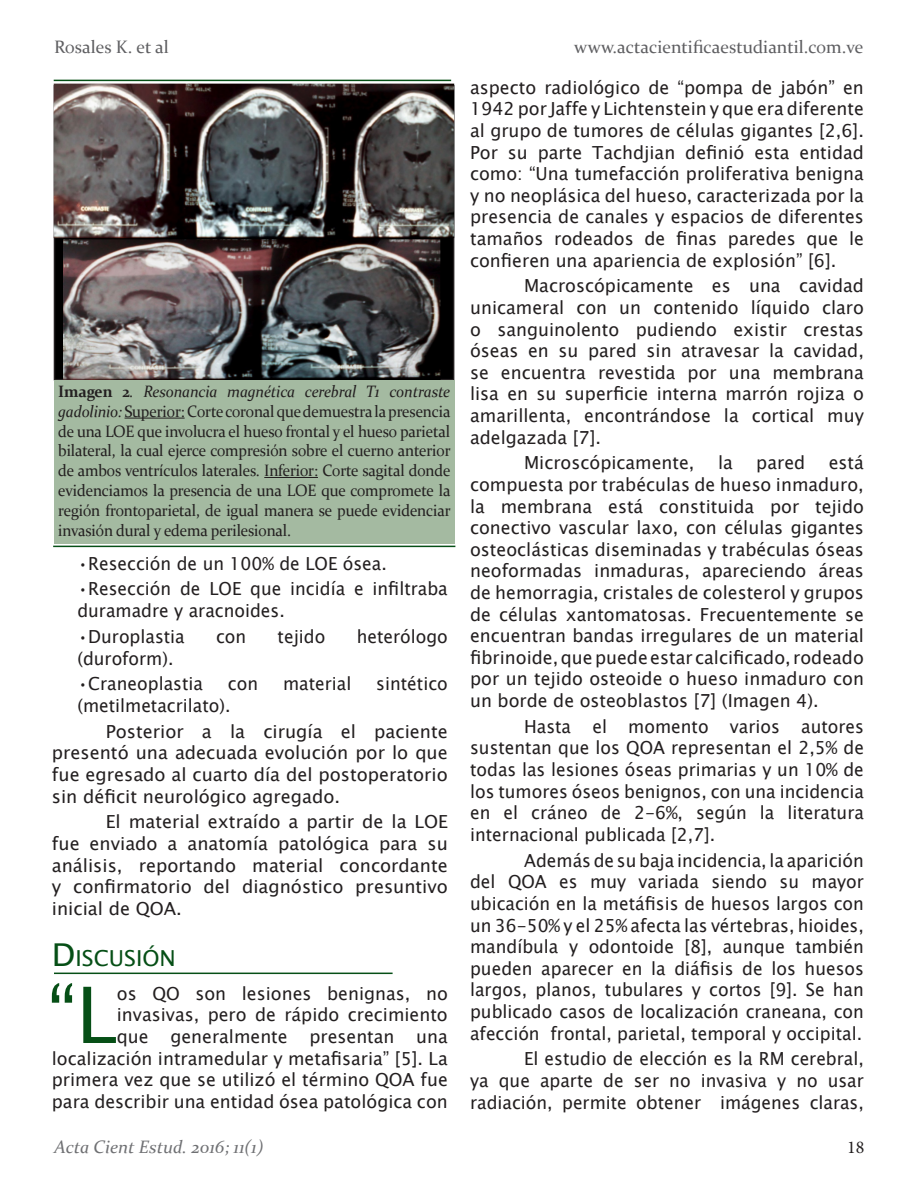
<style>
.page{position:relative;width:918px;height:1188px;background:#fff}
.page>*{position:absolute;margin:0;border:0;box-sizing:border-box;transform-origin:0 0}
.t1{font:77.85px "Lucida Sans Unicode";color:#064f16}
.t2{font:22.05px "Lucida Sans Unicode";color:#064f16}
.t3{font:18px/21.6px "Lucida Sans Unicode";color:#231f20;text-align:justify}
.t4{font:18px/21.6px "Lucida Sans Unicode";color:#231f20;text-align:justify;scale:.96 1}
.t5{font:18px "Constantia";color:#5f5f62}
.t6{font:italic 18px "Constantia";color:#6f7073}
.t7{font:18px "Minion Pro";color:#231f20}
.t8{font:16.5px/19.8px "Constantia";letter-spacing:-.01em;color:#231f20;text-align:justify;scale:.94 1}
.s1{font-weight:700}
.s2{font-style:italic}
.s3{font-size:31.5px}
</style>
<div class="page">
<div style="left:54px;top:86px;width:400px;height:294px;background:#000"></div>
<img style="left:54px;top:84px;width:400px;height:154px">
<hr style="left:54px;top:80px;width:397px;height:1px;background:#064f16">
<hr style="left:53px;top:546px;width:402px;height:1px;background:#064f16">
<img style="left:64px;top:239px;width:376px;height:141px">
<hr style="left:54px;top:973px;width:339px;height:1px;background:#064f16">
<div style="left:54px;top:380px;width:400px;height:164px;background:#a4baa1"></div>
<hr style="left:125px;top:418px;width:60px;height:1px;background:#231f20">
<hr style="left:264px;top:477px;width:54px;height:1px;background:#231f20">
<p class="t5" style="left:54px;top:34px;width:116px">Rosales K. et al</p>
<p class="t8" style="left:58px;top:381px;width:419px"><span class="s1">Imagen 2</span><span class="s2">. Resonancia magnética cerebral T1 contraste gadolinio:</span> Superior: Corte coronal que demuestra la presencia de una LOE que involucra el hueso frontal y el hueso parietal bilateral, la cual ejerce compresión sobre el cuerno anterior de ambos ventrículos laterales. Inferior: Corte sagital donde evidenciamos la presencia de una LOE que compromete la región frontoparietal, de igual manera se puede evidenciar invasión dural y edema perilesional.</p>
<p class="t4" style="left:77px;top:552px;width:324px">•Resección de un 100% de LOE ósea.</p>
<p class="t4" style="left:77px;top:578px;width:387px">•Resección de LOE que incidía e infiltraba duramadre y aracnoides.</p>
<p class="t4" style="left:77px;top:626px;width:113px">•Duroplastia</p>
<p class="t4" style="left:216px;top:626px;width:33px">con</p>
<p class="t4" style="left:278px;top:626px;width:51px">tejido</p>
<p class="t4" style="left:357px;top:626px;width:96px">heterólogo</p>
<p class="t4" style="left:77px;top:647px;width:102px">(duroform).</p>
<p class="t4" style="left:77px;top:673px;width:132px">•Craneoplastia</p>
<p class="t4" style="left:228px;top:673px;width:33px">con</p>
<p class="t4" style="left:283px;top:673px;width:73px">material</p>
<p class="t4" style="left:376px;top:673px;width:76px">sintético</p>
<p class="t4" style="left:77px;top:695px;width:161px">(metilmetacrilato).</p>
<p class="t3" style="left:52px;top:721px;width:397px;text-indent:54px">Posterior a la cirugía el paciente presentó una adecuada evolución por lo que fue egresado al cuarto día del postoperatorio sin déficit neurológico agregado.</p>
<p class="t3" style="left:52px;top:811px;width:398px;text-indent:54px">El material extraído a partir de la LOE fue enviado a anatomía patológica para su análisis, reportando material concordante y confirmatorio del diagnóstico presuntivo inicial de QOA.</p>
<p class="t2" style="left:52px;top:940px;width:126px"><span class="s3">D</span>ISCUSIÓN</p>
<p class="t1" style="left:48px;top:954px;width:71px">“L</p>
<p class="t3" style="left:52px;top:983px;width:398px;text-align:right">os QO son lesiones benignas, no invasivas, pero de rápido crecimiento<br>que generalmente presentan una localización intramedular y metafisaria” [5]. La primera vez que se utilizó el término QOA fue para describir una entidad ósea patológica con</p>
<p class="t5" style="left:574px;top:34px;width:291px">www.actacientificaestudiantil.com.ve</p>
<p class="t3" style="left:470px;top:77px;width:395px">aspecto radiológico de “pompa de jabón” en 1942 por Jaffe y Lichtenstein y que era diferente al grupo de tumores de células gigantes [2,6].<br>Por su parte Tachdjian definió esta entidad como: “Una tumefacción proliferativa benigna y no neoplásica del hueso, caracterizada por la presencia de canales y espacios de diferentes tamaños rodeados de finas paredes que le confieren una apariencia de explosión” [6].</p>
<p class="t3" style="left:470px;top:275px;width:395px;text-indent:54px">Macroscópicamente es una cavidad unicameral con un contenido líquido claro o sanguinolento pudiendo existir crestas óseas en su pared sin atravesar la cavidad, se encuentra revestida por una membrana lisa en su superficie interna marrón rojiza o amarillenta, encontrándose la cortical muy adelgazada [7].</p>
<p class="t3" style="left:524px;top:452px;width:172px">Microscópicamente,</p>
<p class="t3" style="left:718px;top:452px;width:16px">la</p>
<p class="t3" style="left:756px;top:452px;width:50px">pared</p>
<p class="t3" style="left:470px;top:452px;width:395px;text-indent:359px">está compuesta por trabéculas de hueso inmaduro, la membrana está constituida por tejido conectivo vascular laxo, con células gigantes osteoclásticas diseminadas y trabéculas óseas neoformadas inmaduras, apareciendo áreas de hemorragia, cristales de colesterol y grupos de células xantomatosas. Frecuentemente se encuentran bandas irregulares de un material fibrinoide, que puede estar calcificado, rodeado por un tejido osteoide o hueso inmaduro con un borde de osteoblastos [7] (Imagen 4).</p>
<p class="t4" style="left:470px;top:716px;width:412px;text-indent:54px">Hasta el momento varios autores sustentan que los QOA representan el 2,5% de todas las lesiones óseas primarias y un 10% de los tumores óseos benignos, con una incidencia en el cráneo de 2-6%, según la literatura internacional publicada [2,7].</p>
<p class="t4" style="left:470px;top:850px;width:412px;text-indent:54px">Además de su baja incidencia, la aparición del QOA es muy variada siendo su mayor ubicación en la metáfisis de huesos largos con un 36-50% y el 25% afecta las vértebras, hioides, mandíbula y odontoide [8], aunque también pueden aparecer en la diáfisis de los huesos largos, planos, tubulares y cortos [9]. Se han publicado casos de localización craneana, con afección frontal, parietal, temporal y occipital.</p>
<p class="t4" style="left:470px;top:1048px;width:412px;text-indent:54px">El estudio de elección es la RM cerebral, ya que aparte de ser no invasiva y no usar radiación, permite obtener imágenes claras,</p>
<p class="t6" style="left:54px;top:1135px;width:211px">Acta Cient Estud. 2016; 11(1)</p>
<p class="t7" style="left:847px;top:1135px;width:19px">18</p>
</div>
